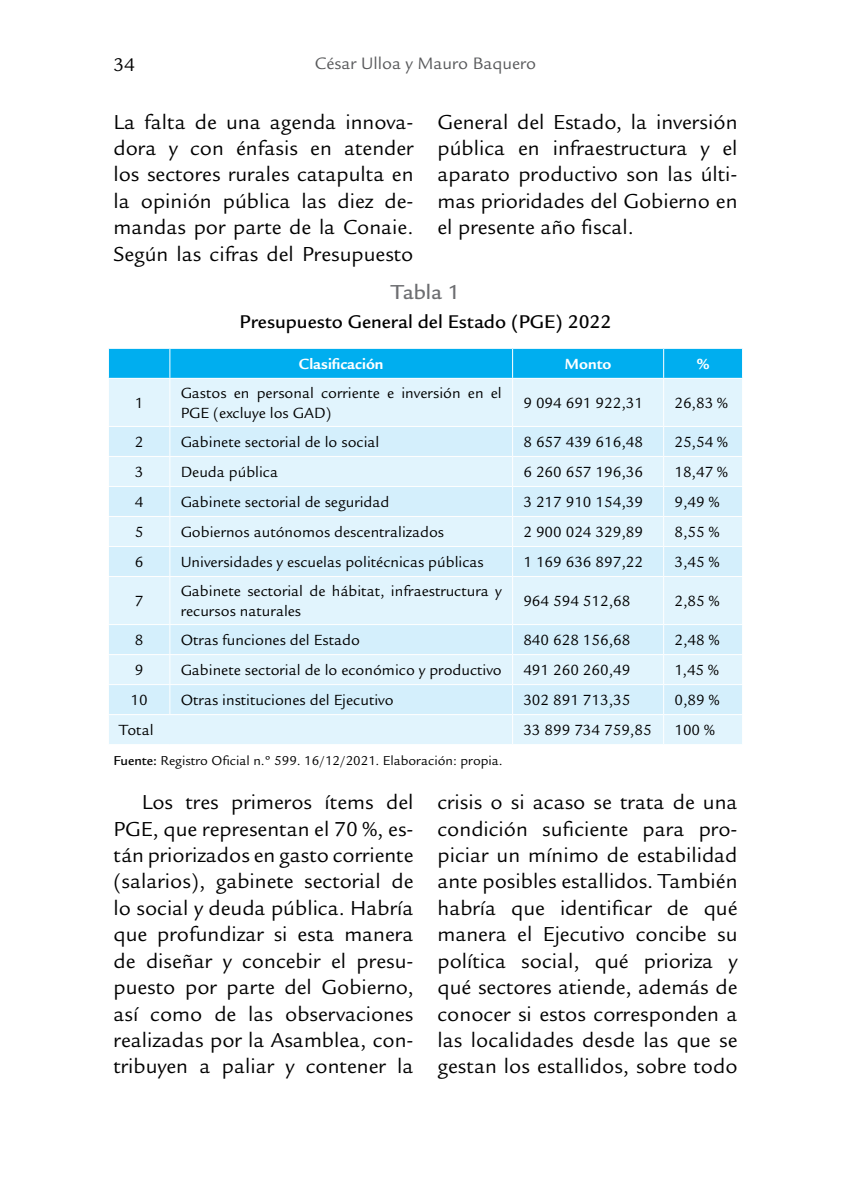
<style>
.page{position:relative;width:851px;height:1191px;background:#fff}
.page>*{position:absolute;margin:0;border:0;box-sizing:border-box;transform-origin:0 0}
.t1{font:22px/26.4px "Legacy Sans Std";color:#000;text-align:justify}
.t2{font:500 22px "Legacy Sans Std";color:#6d6e71}
.t3{font:500 20px "Legacy Sans Std";color:#000}
.t4{font:20px "Legacy Sans Std";color:#000}
.t5{font:18px "Legacy Sans Std";color:#58595b}
.t6{font:16px/20px "Legacy Sans Std";color:#000}
.t7{font:700 16px "Legacy Sans Std";color:#fff}
.t8{font:14px "Legacy Sans Std";color:#000}
.s1{font-weight:500}
</style>
<div class="page">
<div style="left:109px;top:379px;width:633px;height:365px;background:#e1f4fd"></div>
<svg style="left:109px;top:427px;width:633px;height:287px;background:#daf1fc"></svg>
<svg style="left:108px;top:348px;width:635px;height:30px;background:#0ab1ef"></svg>
<hr style="left:169px;top:379px;width:1px;height:47px;background:#fff">
<hr style="left:512px;top:379px;width:1px;height:47px;background:#fff">
<hr style="left:663px;top:379px;width:1px;height:47px;background:#fff">
<hr style="left:108px;top:426px;width:62px;height:1px;background:#fff">
<hr style="left:170px;top:426px;width:342px;height:1px;background:#fff">
<hr style="left:512px;top:426px;width:151px;height:1px;background:#fff">
<hr style="left:663px;top:426px;width:80px;height:1px;background:#fff">
<hr style="left:108px;top:456px;width:62px;height:1px;background:#fff">
<hr style="left:170px;top:456px;width:342px;height:1px;background:#fff">
<hr style="left:512px;top:456px;width:151px;height:1px;background:#fff">
<hr style="left:663px;top:456px;width:80px;height:1px;background:#fff">
<hr style="left:108px;top:486px;width:62px;height:1px;background:#fff">
<hr style="left:170px;top:486px;width:342px;height:1px;background:#fff">
<hr style="left:512px;top:486px;width:151px;height:1px;background:#fff">
<hr style="left:663px;top:486px;width:80px;height:1px;background:#fff">
<hr style="left:108px;top:516px;width:62px;height:1px;background:#fff">
<hr style="left:170px;top:516px;width:342px;height:1px;background:#fff">
<hr style="left:512px;top:516px;width:151px;height:1px;background:#fff">
<hr style="left:663px;top:516px;width:80px;height:1px;background:#fff">
<hr style="left:108px;top:546px;width:62px;height:1px;background:#fff">
<hr style="left:170px;top:546px;width:342px;height:1px;background:#fff">
<svg style="left:169px;top:427px;width:1px;height:149px"></svg>
<hr style="left:512px;top:546px;width:151px;height:1px;background:#fff">
<svg style="left:512px;top:427px;width:1px;height:149px"></svg>
<hr style="left:663px;top:546px;width:80px;height:1px;background:#fff">
<svg style="left:663px;top:427px;width:1px;height:149px"></svg>
<hr style="left:108px;top:576px;width:62px;height:1px;background:#fff">
<hr style="left:170px;top:576px;width:342px;height:1px;background:#fff">
<hr style="left:169px;top:577px;width:1px;height:47px;background:#fff">
<hr style="left:512px;top:576px;width:151px;height:1px;background:#fff">
<hr style="left:512px;top:577px;width:1px;height:47px;background:#fff">
<hr style="left:663px;top:576px;width:80px;height:1px;background:#fff">
<hr style="left:663px;top:577px;width:1px;height:47px;background:#fff">
<hr style="left:108px;top:624px;width:62px;height:1px;background:#fff">
<hr style="left:170px;top:624px;width:342px;height:1px;background:#fff">
<hr style="left:512px;top:624px;width:151px;height:1px;background:#fff">
<hr style="left:663px;top:624px;width:80px;height:1px;background:#fff">
<hr style="left:108px;top:654px;width:62px;height:1px;background:#fff">
<hr style="left:170px;top:654px;width:342px;height:1px;background:#fff">
<hr style="left:512px;top:654px;width:151px;height:1px;background:#fff">
<hr style="left:663px;top:654px;width:80px;height:1px;background:#fff">
<hr style="left:108px;top:684px;width:62px;height:1px;background:#fff">
<hr style="left:170px;top:684px;width:342px;height:1px;background:#fff">
<svg style="left:169px;top:625px;width:1px;height:89px"></svg>
<hr style="left:512px;top:684px;width:151px;height:1px;background:#fff">
<hr style="left:663px;top:684px;width:80px;height:1px;background:#fff">
<hr style="left:108px;top:714px;width:62px;height:1px;background:#fff">
<hr style="left:170px;top:714px;width:342px;height:1px;background:#fff">
<hr style="left:512px;top:714px;width:151px;height:1px;background:#fff">
<svg style="left:512px;top:625px;width:1px;height:119px"></svg>
<hr style="left:663px;top:714px;width:80px;height:1px;background:#fff">
<svg style="left:663px;top:625px;width:1px;height:119px"></svg>
<p class="t4" style="left:113px;top:53px;width:23px">34</p>
<p class="t5" style="left:315px;top:53px;width:223px">César Ulloa y Mauro Baquero</p>
<p class="t1" style="left:113px;top:109px;width:301px">La falta de una agenda innova&shy;dora y con énfasis en atender los sectores rurales catapulta en la opinión pública las diez de&shy;mandas por parte de la Conaie.<br>Según las cifras del Presupuesto</p>
<p class="t1" style="left:437px;top:109px;width:301px">General del Estado, la inversión pública en infraestructura y el aparato productivo son las últi&shy;mas prioridades del Gobierno en el presente año fiscal.</p>
<p class="t2" style="left:391px;top:279px;width:70px">Tabla 1</p>
<p class="t3" style="left:239px;top:311px;width:373px">Presupuesto General del Estado (PGE) 2022</p>
<p class="t7" style="left:299px;top:354px;width:86px">Clasificación</p>
<p class="t7" style="left:565px;top:354px;width:48px">Monto</p>
<p class="t7" style="left:696px;top:354px;width:14px">%</p>
<p class="t6" style="left:135px;top:393px;width:10px">1</p>
<p class="t6" style="left:181px;top:383px;width:322px">Gastos en personal corriente e inversión en el<br>PGE (excluye los GAD)</p>
<p class="t6" style="left:523px;top:393px;width:121px">9 094 691 922,31</p>
<p class="t6" style="left:674px;top:393px;width:55px">26,83 %</p>
<p class="t6" style="left:135px;top:432px;width:10px">2</p>
<p class="t6" style="left:181px;top:432px;width:200px">Gabinete sectorial de lo social</p>
<p class="t6" style="left:523px;top:432px;width:121px">8 657 439 616,48</p>
<p class="t6" style="left:674px;top:432px;width:55px">25,54 %</p>
<p class="t6" style="left:135px;top:462px;width:10px">3</p>
<p class="t6" style="left:181px;top:462px;width:99px">Deuda pública</p>
<p class="t6" style="left:523px;top:462px;width:121px">6 260 657 196,36</p>
<p class="t6" style="left:674px;top:462px;width:55px">18,47 %</p>
<p class="t6" style="left:135px;top:492px;width:10px">4</p>
<p class="t6" style="left:181px;top:492px;width:210px">Gabinete sectorial de seguridad</p>
<p class="t6" style="left:523px;top:492px;width:121px">3 217 910 154,39</p>
<p class="t6" style="left:674px;top:492px;width:46px">9,49 %</p>
<p class="t6" style="left:135px;top:522px;width:10px">5</p>
<p class="t6" style="left:181px;top:522px;width:265px">Gobiernos autónomos descentralizados</p>
<p class="t6" style="left:523px;top:522px;width:121px">2 900 024 329,89</p>
<p class="t6" style="left:674px;top:522px;width:46px">8,55 %</p>
<p class="t6" style="left:135px;top:552px;width:10px">6</p>
<p class="t6" style="left:181px;top:552px;width:304px">Universidades y escuelas politécnicas públicas</p>
<p class="t6" style="left:523px;top:552px;width:121px">1 169 636 897,22</p>
<p class="t6" style="left:674px;top:552px;width:46px">3,45 %</p>
<p class="t6" style="left:135px;top:591px;width:10px">7</p>
<p class="t6" style="left:181px;top:581px;width:322px">Gabinete sectorial de hábitat, infraestructura y recursos naturales</p>
<p class="t6" style="left:523px;top:591px;width:108px">964 594 512,68</p>
<p class="t6" style="left:674px;top:591px;width:46px">2,85 %</p>
<p class="t6" style="left:135px;top:630px;width:10px">8</p>
<p class="t6" style="left:181px;top:630px;width:181px">Otras funciones del Estado</p>
<p class="t6" style="left:523px;top:630px;width:108px">840 628 156,68</p>
<p class="t6" style="left:674px;top:630px;width:46px">2,48 %</p>
<p class="t6" style="left:135px;top:660px;width:10px">9</p>
<p class="t6" style="left:181px;top:660px;width:322px">Gabinete sectorial de lo económico y productivo</p>
<p class="t6" style="left:523px;top:660px;width:108px">491 260 260,49</p>
<p class="t6" style="left:674px;top:660px;width:46px">1,45 %</p>
<p class="t6" style="left:130px;top:690px;width:19px">10</p>
<p class="t6" style="left:181px;top:690px;width:214px">Otras instituciones del Ejecutivo</p>
<p class="t6" style="left:523px;top:690px;width:108px">302 891 713,35</p>
<p class="t6" style="left:674px;top:690px;width:46px">0,89 %</p>
<p class="t6" style="left:119px;top:720px;width:36px">Total</p>
<p class="t6" style="left:523px;top:720px;width:130px">33 899 734 759,85</p>
<p class="t6" style="left:674px;top:720px;width:42px">100 %</p>
<p class="t8" style="left:113px;top:753px;width:391px"><span class="s1">Fuente:</span> Registro Oficial n.º 599. 16/12/2021. Elaboración: propia.</p>
<p class="t1" style="left:113px;top:789px;width:301px;text-indent:28px">Los tres primeros ítems del PGE, que representan el 70 %, es&shy;tán priorizados en gasto corriente (salarios), gabinete sectorial de lo social y deuda pública. Habría que profundizar si esta manera de diseñar y concebir el presu&shy;puesto por parte del Gobierno, así como de las observaciones realizadas por la Asamblea, con&shy;tribuyen a paliar y contener la</p>
<p class="t1" style="left:437px;top:789px;width:301px">crisis o si acaso se trata de una condición suficiente para pro&shy;piciar un mínimo de estabilidad ante posibles estallidos. También habría que identificar de qué manera el Ejecutivo concibe su política social, qué prioriza y qué sectores atiende, además de conocer si estos corresponden a las localidades desde las que se gestan los estallidos, sobre todo</p>
</div>
